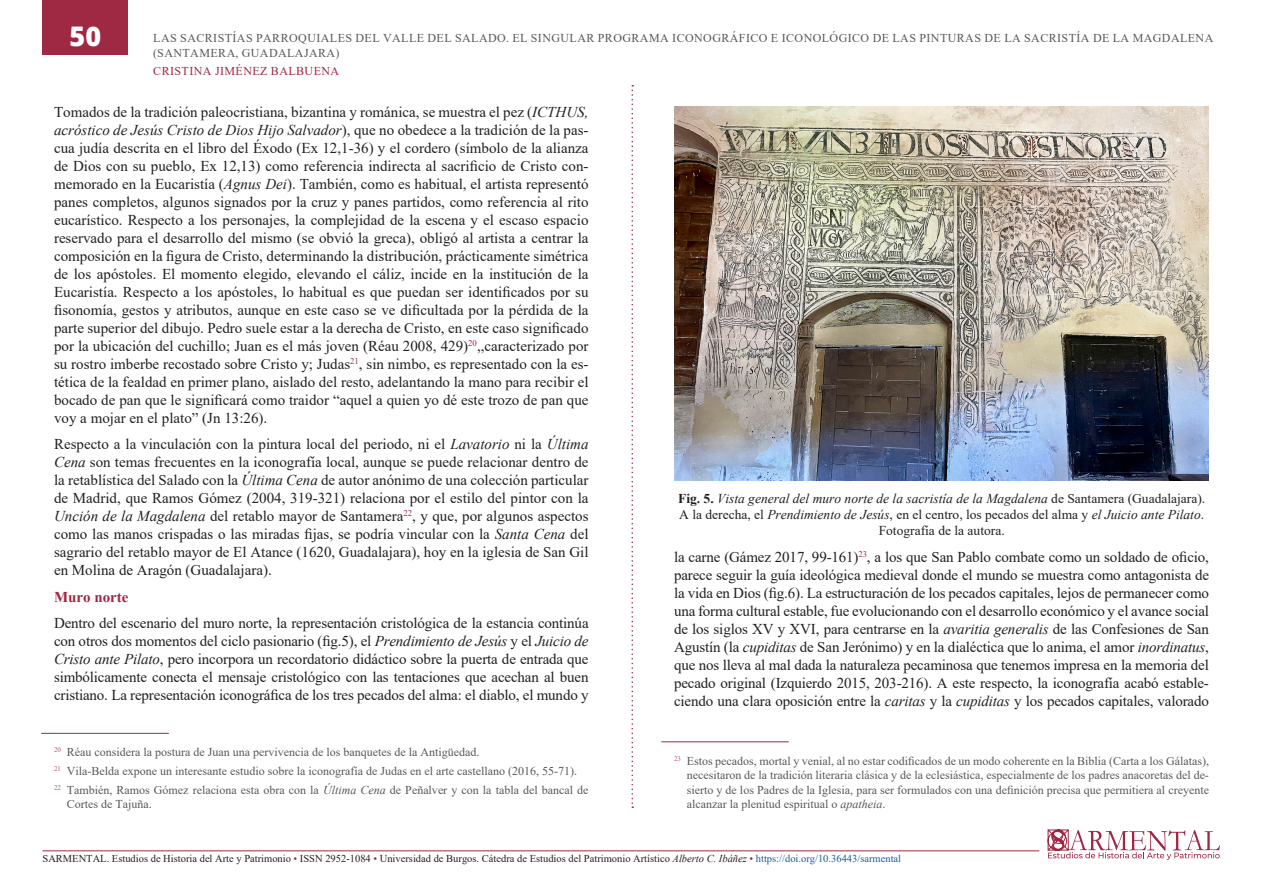
<style>
.page{position:relative;width:1263px;height:893px;background:#fff}
.page>*{position:absolute;margin:0;border:0;box-sizing:border-box;transform-origin:0 0}
.t1{font:800 27px "Open Sans";color:#fff}
.Párrafo-General{font:15px/18px "Times New Roman";letter-spacing:-.005em;color:#231f20;text-align:justify}
.Apartado-2{font:700 15px "Times New Roman";color:#9f2842}
.Pie-Figura{font:13.5px/16.2px "Times New Roman";color:#231f20;text-align:center}
.Nota-pie{font:12px/14.4px "Times New Roman";color:#57585a;text-align:justify}
.Nota-pie-2{font:12px/14.4px "Times New Roman";letter-spacing:.035em;color:#57585a}
.t2{font:12px "Times New Roman";letter-spacing:.035em;color:#9f2842}
.t3{font:10.5px "Times New Roman";color:#231f20}
.s1{font-style:italic}
.s2{font-weight:700}
.s3{color:#9f2842}
.s4{color:#175d9e}
</style>
<div class="page">
<svg style="left:631px;top:85px;width:2px;height:723px"></svg>
<div style="left:43px;top:0;width:85px;height:54px;background:#9f2842"></div>
<svg style="left:1048px;top:829px;width:172px;height:31px"></svg>
<hr style="left:43px;top:850px;width:996px;height:1px;background:#9f2842">
<hr style="left:661px;top:741px;width:128px;height:1px;background:#9f2842">
<hr style="left:41px;top:733px;width:128px;height:1px;background:#9f2842">
<img style="left:674px;top:106px;width:535px;height:374px">
<h1 class="t1" style="left:70px;top:15px;width:33px">50</h1>
<p class="Nota-pie-2" style="left:153px;top:31px;width:1062px">LAS SACRISTÍAS PARROQUIALES DEL VALLE DEL SALADO. EL SINGULAR PROGRAMA ICONOGRÁFICO E ICONOLÓGICO DE LAS PINTURAS DE LA SACRISTÍA DE LA MAGDALENA (SANTAMERA, GUADALAJARA)</p>
<p class="t2" style="left:153px;top:63px;width:187px">CRISTINA JIMÉNEZ BALBUENA</p>
<p class="Párrafo-General" style="left:54px;top:102px;width:536px">Tomados de la tradición paleocristiana, bizantina y románica, se muestra el pez (<span class="s1">ICTHUS, acróstico de Jesús Cristo de Dios Hijo Salvador</span>), que no obedece a la tradición de la pas&shy;cua judía descrita en el libro del Éxodo (Ex 12,1-36) y el cordero (símbolo de la alianza de Dios con su pueblo, Ex 12,13) como referencia indirecta al sacrificio de Cristo con&shy;memorado en la Eucaristía (<span class="s1">Agnus Dei</span>). También, como es habitual, el artista representó panes completos, algunos signados por la cruz y panes partidos, como referencia al rito eucarístico. Respecto a los personajes, la complejidad de la escena y el escaso espacio reservado para el desarrollo del mismo (se obvió la greca), obligó al artista a centrar la composición en la figura de Cristo, determinando la distribución, prácticamente simétrica de los apóstoles. El momento elegido, elevando el cáliz, incide en la institución de la Eucaristía. Respecto a los apóstoles, lo habitual es que puedan ser identificados por su fisonomía, gestos y atributos, aunque en este caso se ve dificultada por la pérdida de la parte superior del dibujo. Pedro suele estar a la derecha de Cristo, en este caso significado por la ubicación del cuchillo; Juan es el más joven (Réau 2008, 429)<sup>20</sup>,,caracterizado por su rostro imberbe recostado sobre Cristo y; Judas<sup>21</sup>, sin nimbo, es representado con la es&shy;tética de la fealdad en primer plano, aislado del resto, adelantando la mano para recibir el bocado de pan que le significará como traidor “aquel a quien yo dé este trozo de pan que voy a mojar en el plato” (Jn 13:26).</p>
<p class="Párrafo-General" style="left:54px;top:435px;width:536px">Respecto a la vinculación con la pintura local del periodo, ni el <span class="s1">Lavatorio</span> ni la <span class="s1">Última Cena</span> son temas frecuentes en la iconografía local, aunque se puede relacionar dentro de la retablística del Salado con la <span class="s1">Última Cena</span> de autor anónimo de una colección particular de Madrid, que Ramos Gómez (2004, 319-321) relaciona por el estilo del pintor con la <span class="s1">Unción de la Magdalena</span> del retablo mayor de Santamera<sup>22</sup>, y que, por algunos aspectos como las manos crispadas o las miradas fijas, se podría vincular con la <span class="s1">Santa Cena</span> del sagrario del retablo mayor de El Atance (1620, Guadalajara), hoy en la iglesia de San Gil en Molina de Aragón (Guadalajara).</p>
<p class="Apartado-2" style="left:54px;top:586px;width:76px">Muro norte</p>
<p class="Párrafo-General" style="left:54px;top:614px;width:536px">Dentro del escenario del muro norte, la representación cristológica de la estancia continúa con otros dos momentos del ciclo pasionario (fig.5), el <span class="s1">Prendimiento de Jesús</span> y el <span class="s1">Juicio de Cristo ante Pilato</span>, pero incorpora un recordatorio didáctico sobre la puerta de entrada que simbólicamente conecta el mensaje cristológico con las tentaciones que acechan al buen cristiano. La representación iconográfica de los tres pecados del alma: el diablo, el mundo y</p>
<p class="Nota-pie" style="left:54px;top:745px;width:427px"><sup>20</sup> Réau considera la postura de Juan una pervivencia de los banquetes de la Antigüedad.</p>
<p class="Nota-pie" style="left:54px;top:763px;width:524px"><sup>21</sup> Vila-Belda expone un interesante estudio sobre la iconografía de Judas en el arte castellano (2016, 55-71).</p>
<p class="Nota-pie" style="left:67px;top:782px;width:523px;text-indent:-13px"><sup>22</sup> También, Ramos Gómez relaciona esta obra con la <span class="s1">Última Cena</span> de Peñalver y con la tabla del bancal de<br>Cortes de Tajuña.</p>
<p class="Pie-Figura" style="left:678px;top:490px;width:529px"><span class="s2">Fig. 5.</span> <span class="s1">Vista general del muro norte de la sacristía de la Magdalena</span> de Santamera (Guadalajara).<br>A la derecha, el <span class="s1">Prendimiento de Jesús</span>, en el centro, los pecados del alma y <span class="s1">el Juicio ante Pilato</span>.<br>Fotografía de la autora.</p>
<p class="Párrafo-General" style="left:674px;top:547px;width:537px">la carne (Gámez 2017, 99-161)<sup>23</sup>, a los que San Pablo combate como un soldado de oficio, parece seguir la guía ideológica medieval donde el mundo se muestra como antagonista de la vida en Dios (fig.6). La estructuración de los pecados capitales, lejos de permanecer como una forma cultural estable, fue evolucionando con el desarrollo económico y el avance social de los siglos XV y XVI, para centrarse en la <span class="s1">avaritia generalis</span> de las Confesiones de San Agustín (la <span class="s1">cupiditas</span> de San Jerónimo) y en la dialéctica que lo anima, el amor <span class="s1">inordinatus</span>, que nos lleva al mal dada la naturaleza pecaminosa que tenemos impresa en la memoria del pecado original (Izquierdo 2015, 203-216). A este respecto, la iconografía acabó estable&shy;ciendo una clara oposición entre la <span class="s1">caritas</span> y la <span class="s1">cupiditas</span> y los pecados capitales, valorado</p>
<p class="Nota-pie" style="left:687px;top:753px;width:524px;text-indent:-13px"><sup>23</sup> Estos pecados, mortal y venial, al no estar codificados de un modo coherente en la Biblia (Carta a los Gálatas), necesitaron de la tradición literaria clásica y de la eclesiástica, especialmente de los padres anacoretas del de&shy;sierto y de los Padres de la Iglesia, para ser formulados con una definición precisa que permitiera al creyente alcanzar la plenitud espiritual o <span class="s1">apatheia</span>.</p>
<p class="t3" style="left:43px;top:851px;width:860px">SARMENTAL. Estudios de Historia del Arte y Patrimonio <span class="s3">•</span> ISSN 2952-1084 <span class="s3">•</span> Universidad de Burgos. Cátedra de Estudios del Patrimonio Artístico <span class="s1">Alberto C. Ibáñez</span> <span class="s3">•</span> <span class="s4">https://doi.org/10.36443/sarmental</span></p>
</div>
